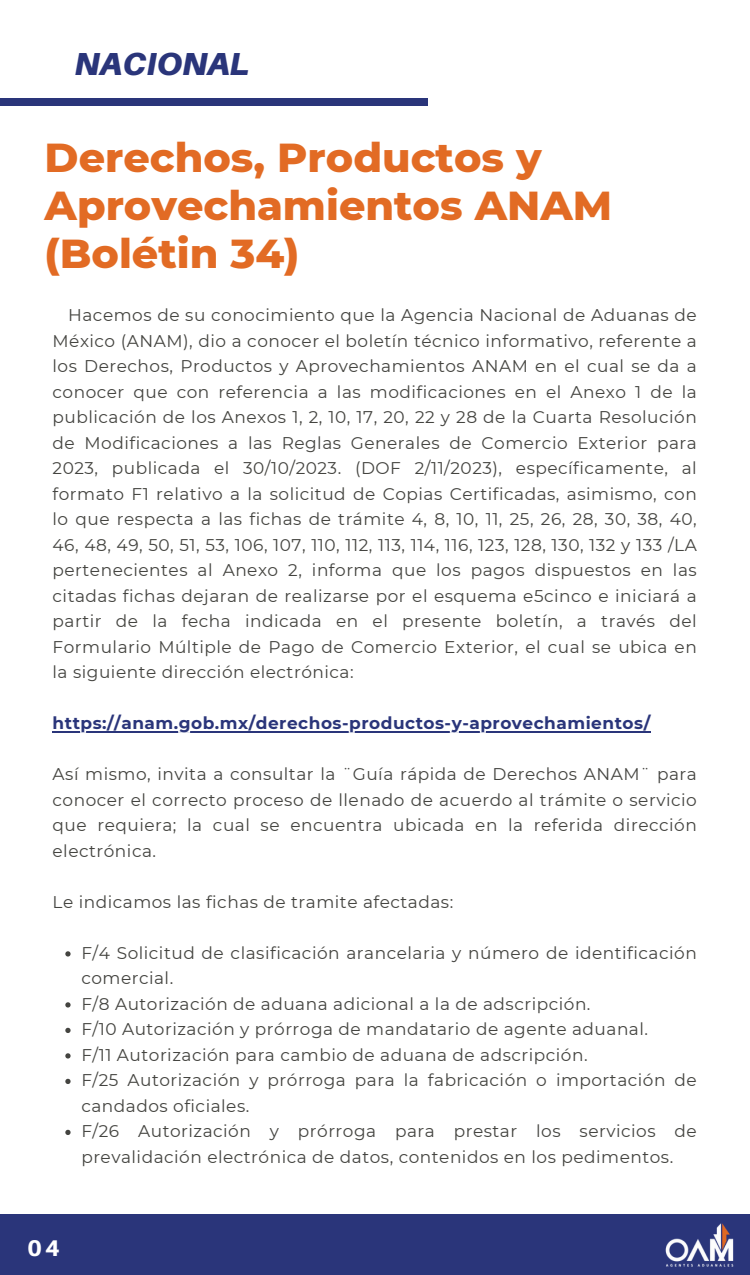
<style>
.page{position:relative;width:750px;height:1275px;background:#fff}
.page>*{position:absolute;margin:0;border:0;box-sizing:border-box;transform-origin:0 0}
.t1{font:800 41.2px/48px "Montserrat";color:#e26b24}
.t2{font:italic 900 31.9px "Aileron";color:#2a357a}
.t3{font:800 22.7px "Aileron";color:#fff}
.t4{font:16.9px/25.5px "Montserrat";letter-spacing:.03em;color:#444440}
.t5{font:700 16.9px "Montserrat";letter-spacing:.03em;color:#2a357a}
</style>
<div class="page">
<div style="left:0;top:1214px;width:750px;height:61px;background:#2a357a"></div>
<div style="left:0;top:99px;width:428px;height:6px;background:#2a357a"></div>
<img style="left:665px;top:1223px;width:69px;height:44px">
<svg style="left:65px;top:951px;width:6px;height:6px"></svg>
<svg style="left:65px;top:1002px;width:6px;height:6px"></svg>
<svg style="left:65px;top:1028px;width:6px;height:5px"></svg>
<svg style="left:65px;top:1053px;width:6px;height:6px"></svg>
<svg style="left:65px;top:1079px;width:6px;height:5px"></svg>
<svg style="left:65px;top:1130px;width:6px;height:5px"></svg>
<hr style="left:53px;top:731px;width:598px;height:1px;background:#2a357a">
<p class="t2" style="left:75px;top:44px;width:176px">NACIONAL</p>
<p class="t1" style="left:45px;top:133px;width:569px">Derechos, Productos y<br>Aprovechamientos ANAM (Bolétin 34)</p>
<p class="t4" style="left:53px;top:302px;width:646px;text-align:justify;text-indent:16px">Hacemos de su conocimiento que la Agencia Nacional de Aduanas de México (ANAM), dio a conocer el boletín técnico informativo, referente a los Derechos, Productos y Aprovechamientos ANAM en el cual se da a conocer que con referencia a las modificaciones en el Anexo 1 de la publicación de los Anexos 1, 2, 10, 17, 20, 22 y 28 de la Cuarta Resolución de Modificaciones a las Reglas Generales de Comercio Exterior para 2023, publicada el 30/10/2023. (DOF 2/11/2023), específicamente, al formato F1 relativo a la solicitud de Copias Certificadas, asimismo, con lo que respecta a las fichas de trámite 4, 8, 10, 11, 25, 26, 28, 30, 38, 40, 46, 48, 49, 50, 51, 53, 106, 107, 110, 112, 113, 114, 116, 123, 128, 130, 132 y 133 /LA pertenecientes al Anexo 2, informa que los pagos dispuestos en las citadas fichas dejaran de realizarse por el esquema e5cinco e iniciará a partir de la fecha indicada en el presente boletín, a través del Formulario Múltiple de Pago de Comercio Exterior, el cual se ubica en la siguiente dirección electrónica:</p>
<p class="t5" style="left:53px;top:713px;width:599px">https://anam.gob.mx/derechos-productos-y-aprovechamientos/</p>
<p class="t4" style="left:53px;top:761px;width:646px;text-align:justify">Así mismo, invita a consultar la ¨Guía rápida de Derechos ANAM¨ para conocer el correcto proceso de llenado de acuerdo al trámite o servicio que requiera; la cual se encuentra ubicada en la referida dirección electrónica.</p>
<p class="t4" style="left:53px;top:889px;width:402px">Le indicamos las fichas de tramite afectadas:</p>
<p class="t4" style="left:81px;top:940px;width:617px">F/4 Solicitud de clasificación arancelaria y número de identificación comercial.</p>
<p class="t4" style="left:81px;top:991px;width:511px">F/8 Autorización de aduana adicional a la de adscripción.</p>
<p class="t4" style="left:81px;top:1016px;width:568px">F/10 Autorización y prórroga de mandatario de agente aduanal.</p>
<p class="t4" style="left:81px;top:1042px;width:508px">F/11 Autorización para cambio de aduana de adscripción.</p>
<p class="t4" style="left:81px;top:1067px;width:617px">F/25 Autorización y prórroga para la fabricación o importación de candados oficiales.</p>
<p class="t4" style="left:81px;top:1118px;width:617px">F/26 Autorización y prórroga para prestar los servicios de prevalidación electrónica de datos, contenidos en los pedimentos.</p>
<p class="t3" style="left:27px;top:1234px;width:34px">04</p>
</div>
